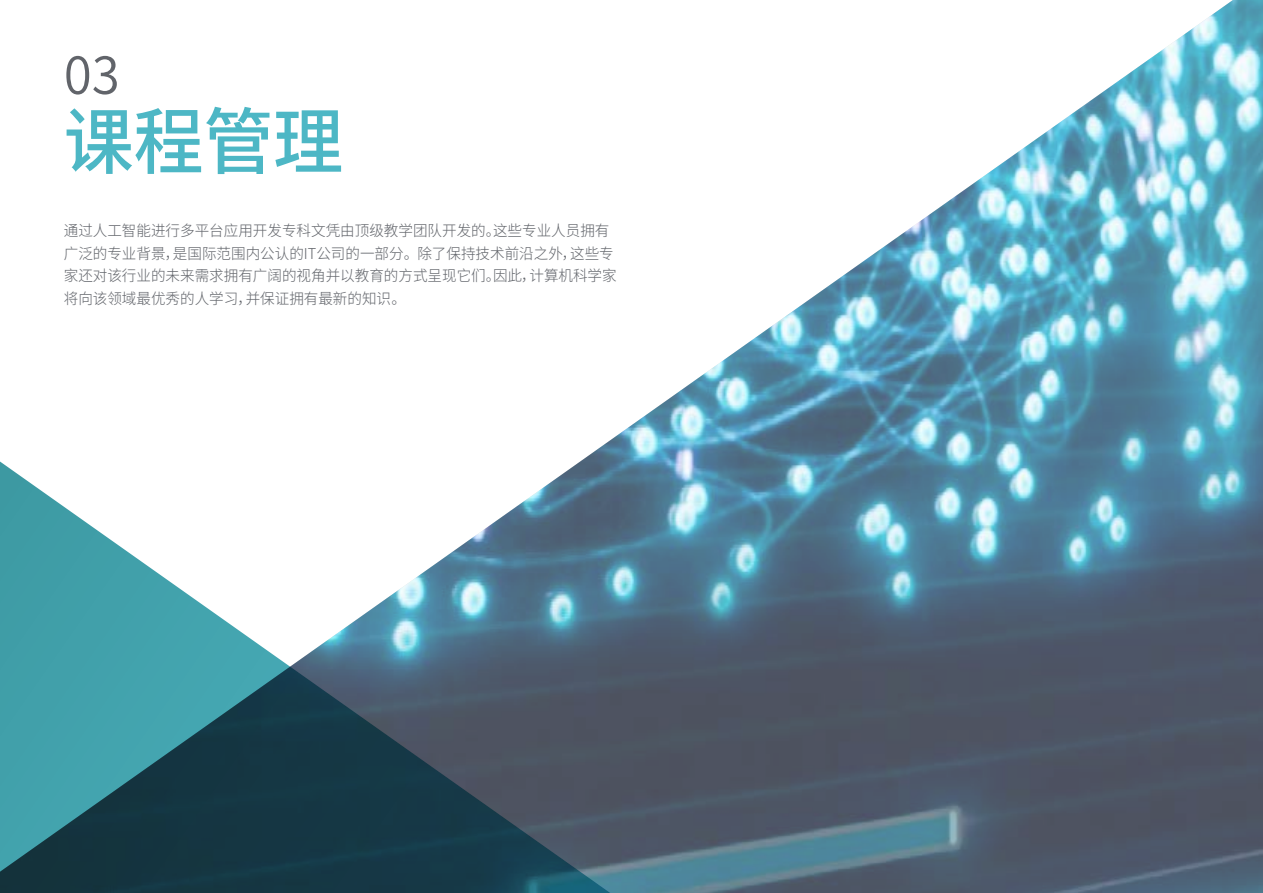
<style>
.page{position:relative;width:1263px;height:893px;background:#fff}
.page>*{position:absolute;margin:0;border:0;box-sizing:border-box;transform-origin:0 0}
.t1{font:500 72px "Source Han Sans CN";color:#4db7c5}
.t2{font:52.5px "Source Han Sans CN";color:#61646a}
.t3{font:300 15px/22.5px "Source Han Sans CN";color:#61646a}
</style>
<div class="page">
<img style="left:602px;top:0;width:661px;height:893px">
<svg style="left:0;top:446px;width:640px;height:447px"></svg>
<h2 class="t2" style="left:64px;top:45px;width:57px">03</h2>
<h1 class="t1" style="left:64px;top:101px;width:281px">课程管理</h1>
<p class="t3" style="left:64px;top:220px;width:554px">通过人工智能进行多平台应用开发专科文凭由顶级教学团队开发的。这些专业人员拥有广泛的专业背景，是国际范围内公认的IT公司的一部分。除了保持技术前沿之外，这些专家还对该行业的未来需求拥有广阔的视角并以教育的方式呈现它们。因此，计算机科学家将向该领域最优秀的人学习，并保证拥有最新的知识。</p>
</div>
